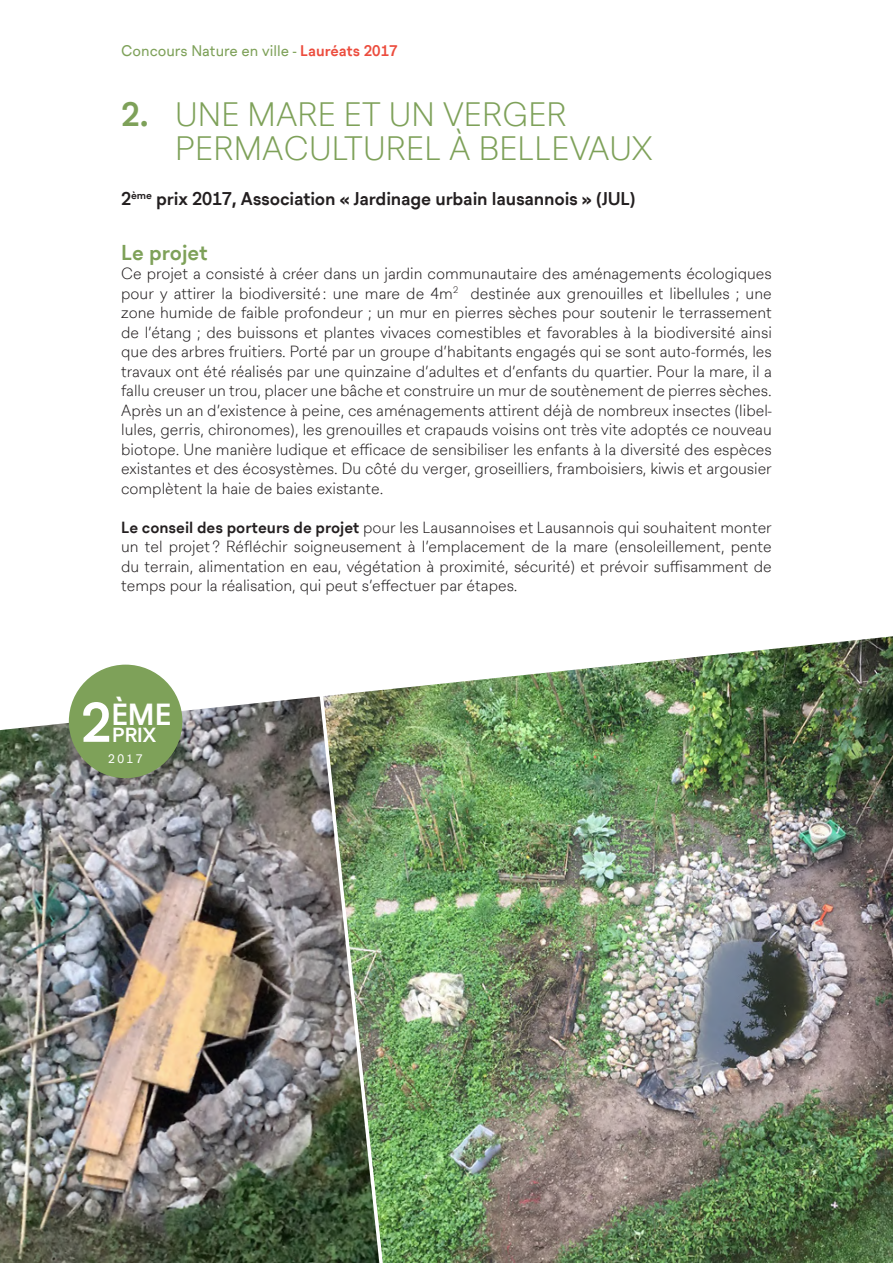
<style>
.page{position:relative;width:893px;height:1263px;background:#fff}
.page>*{position:absolute;margin:0;border:0;box-sizing:border-box;transform-origin:0 0}
.t1{font:300 33px/34.5px "Lausanne";letter-spacing:.005em;color:#7ea159}
.t2{font:700 29.7px "Lausanne";color:#fff}
.t3{font:700 21px "Lausanne";color:#7ea159}
.t4{font:700 19.95px "Lausanne";color:#fff}
.t5{font:700 18px "Lausanne";letter-spacing:-.01em;color:#231f20}
.t6{font:300 15.75px/19.5px "Lausanne";color:#231f20;text-align:justify}
.t7{font:15px "Lausanne";color:#7ea159}
.t8{font:12px "Lausanne";color:#fff}
.s1{font-weight:700;color:#ec4c3d}
.s2{font-weight:700}
.s3{font-size:54.45px}
</style>
<div class="page">
<img style="left:373px;top:636px;width:520px;height:627px">
<img style="left:0;top:691px;width:389px;height:572px">
<div style="left:69px;top:665px;width:113px;height:113px;background:#7ea159;border-radius:50%"></div>
<p class="t7" style="left:121px;top:40px;width:278px">Concours Nature en ville - <span class="s1">Lauréats 2017</span></p>
<h1 class="t1" style="left:175px;top:99px;width:479px;text-indent:-54px"><span class="s2">2.</span> UNE MARE ET UN VERGER<br>PERMACULTUREL À BELLEVAUX</h1>
<p class="t5" style="left:121px;top:186px;width:516px">2<sup>ème</sup> prix 2017, Association « Jardinage urbain lausannois » (JUL)</p>
<h3 class="t3" style="left:121px;top:237px;width:88px">Le projet</h3>
<p class="t6" style="left:121px;top:264px;width:652px">Ce projet a consisté à créer dans un jardin communautaire des aménagements écologiques pour y attirer la biodiversité : une mare de 4m<sup>2</sup> destinée aux grenouilles et libellules ; une zone humide de faible profondeur ; un mur en pierres sèches pour soutenir le terrassement de l’étang ; des buissons et plantes vivaces comestibles et favorables à la biodiversité ainsi que des arbres fruitiers. Porté par un groupe d’habitants engagés qui se sont auto-formés, les travaux ont été réalisés par une quinzaine d’adultes et d’enfants du quartier. Pour la mare, il a fallu creuser un trou, placer une bâche et construire un mur de soutènement de pierres sèches.<br>Après un an d’existence à peine, ces aménagements attirent déjà de nombreux insectes (libel&shy;lules, gerris, chironomes), les grenouilles et crapauds voisins ont très vite adoptés ce nouveau biotope. Une manière ludique et efficace de sensibiliser les enfants à la diversité des espèces existantes et des écosystèmes. Du côté du verger, groseilliers, framboisiers, kiwis et argousier complètent la haie de baies existante.</p>
<p class="t6" style="left:121px;top:518px;width:652px"><span class="s2">Le conseil des porteurs de projet</span> pour les Lausannoises et Lausannois qui souhaitent monter un tel projet ? Réfléchir soigneusement à l’emplacement de la mare (ensoleillement, pente du terrain, alimentation en eau, végétation à proximité, sécurité) et prévoir suffisamment de temps pour la réalisation, qui peut s’effectuer par étapes.</p>
<h2 class="t2" style="left:81px;top:693px;width:92px"><span class="s3">2</span>ÈME</h2>
<p class="t4" style="left:112px;top:720px;width:45px">PRIX</p>
<p class="t8" style="left:108px;top:750px;width:36px">2017</p>
</div>
